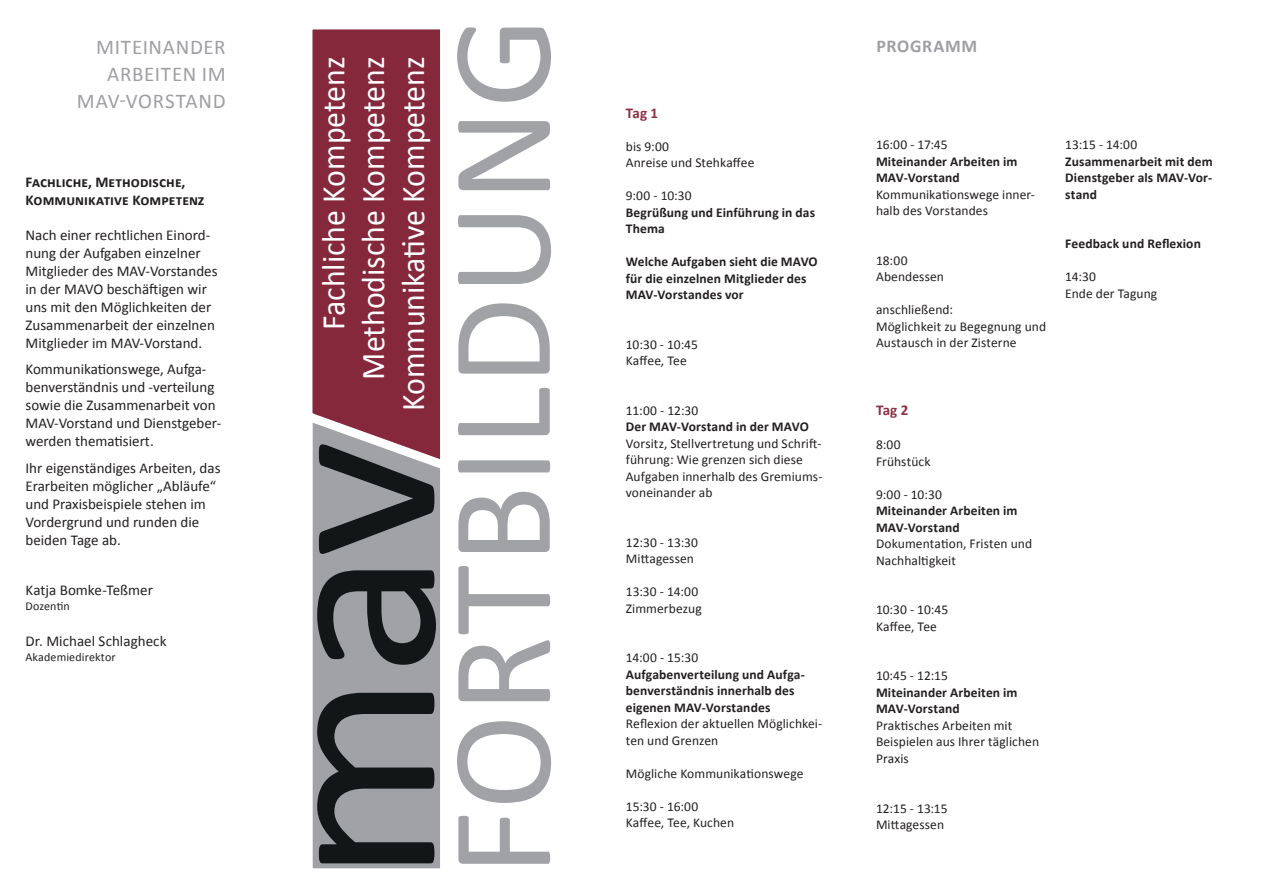
<style>
.page{position:relative;width:1263px;height:893px;background:#fff}
.page>*{position:absolute;margin:0;border:0;box-sizing:border-box;transform-origin:0 0}
.t1{font:246px "Calibri";color:#121617;scale:1.06 1}
.t2{font:144.6px "Calibri";letter-spacing:.005em;color:#a0a2a5}
.t3{font:33.3px/39.9px "Calibri";color:#fff;text-align:right;scale:.96 1}
.Titelseite_Überschri{font:21px/27px "Calibri";letter-spacing:.03em;color:#9f9fa3;text-align:right}
.Spaltenüberschriften{font:700 18px "Calibri";letter-spacing:.04em;color:#9f9fa3}
.Fließtext{font:15px/18px "Calibri";color:#231f20}
.Innenseite_Reihentit{font:700 15px/18px "Calibri";letter-spacing:.005em;color:#231f20}
.Innenseite_Einladung{font:15px "Calibri";letter-spacing:.005em;color:#231f20}
.Innenseite_Funktion{font:15px "Calibri";color:#231f20}
.Innenseite_Datum{font:700 15px "Calibri";color:#8d2f45}
.Innenseite_Programm{font:13.5px/16.5px "Calibri";letter-spacing:.005em;color:#231f20}
.Innenseite_Programm-2{font:700 13.5px/16.5px "Calibri";letter-spacing:.01em;color:#231f20}
.Innenseite_Datum-2{font:13.5px "Calibri";color:#231f20}
.Innenseite_Funktion-2{font:12px "Calibri";letter-spacing:.01em;color:#231f20}
</style>
<div class="page">
<div style="left:308px;top:409px;width:136px;height:464px;background:#a0a2a5"></div>
<div style="left:304px;top:404px;width:145px;height:473px;border:9px solid #fff"></div>
<svg style="left:304px;top:29px;width:145px;height:449px"></svg>
<p class="Titelseite_Überschri" style="left:77px;top:33px;width:150px">MITEINANDER<br>ARBEITEN IM<br>MAV-VORSTAND</p>
<p class="Innenseite_Reihentit" style="left:26px;top:172px;width:181px">Fachliche, Methodische,<br>Kommunikative Kompetenz</p>
<p class="Fließtext" style="left:26px;top:225px;width:194px">Nach einer rechtlichen Einord&shy;nung der Aufgaben einzelner<br>Mitglieder des MAV-Vorstandes in der MAVO beschäftigen wir uns mit den Möglichkeiten der<br>Zusammenarbeit der einzelnen<br>Mitglieder im MAV-Vorstand.</p>
<p class="Fließtext" style="left:26px;top:360px;width:197px">Kommunikationswege, Aufga&shy;benverständnis und -verteilung sowie die Zusammenarbeit von<br>MAV-Vorstand und Dienstgeber&shy;werden thematisiert.</p>
<p class="Fließtext" style="left:26px;top:458px;width:197px">Ihr eigenständiges Arbeiten, das<br>Erarbeiten möglicher „Abläufe“ und Praxisbeispiele stehen im<br>Vordergrund und runden die beiden Tage ab.</p>
<p class="Innenseite_Funktion" style="left:26px;top:579px;width:129px">Katja Bomke-Teßmer</p>
<p class="Innenseite_Funktion-2" style="left:26px;top:597px;width:46px">Dozentin</p>
<p class="Innenseite_Einladung" style="left:26px;top:630px;width:143px">Dr. Michael Schlagheck</p>
<p class="Innenseite_Funktion-2" style="left:26px;top:648px;width:92px">Akademiedirektor</p>
<p class="t3" style="left:312px;top:411px;width:371px;rotate:-90deg">Fachliche Kompetenz<br>Methodische Kompetenz<br>Kommunikative Kompetenz</p>
<p class="t1" style="left:181px;top:883px;width:419px;rotate:-90deg">mav</p>
<p class="t2" style="left:401px;top:876px;width:860px;rotate:-90deg">FORTBILDUNG</p>
<p class="Innenseite_Datum" style="left:626px;top:102px;width:34px">Tag 1</p>
<p class="Innenseite_Datum-2" style="left:626px;top:137px;width:45px">bis 9:00</p>
<p class="Innenseite_Programm" style="left:626px;top:154px;width:130px">Anreise und Stehkaffee</p>
<p class="Innenseite_Programm" style="left:626px;top:187px;width:67px">9:00 - 10:30</p>
<p class="Innenseite_Programm-2" style="left:626px;top:203px;width:191px">Begrüßung und Einführung in das<br>Thema</p>
<p class="Innenseite_Programm-2" style="left:626px;top:253px;width:193px">Welche Aufgaben sieht die MAVO für die einzelnen Mitglieder des<br>MAV-Vorstandes vor</p>
<p class="Innenseite_Programm" style="left:626px;top:335px;width:74px">10:30 - 10:45</p>
<p class="Innenseite_Programm" style="left:626px;top:352px;width:62px">Kaffee, Tee</p>
<p class="Innenseite_Programm" style="left:626px;top:401px;width:74px">11:00 - 12:30</p>
<p class="Innenseite_Programm-2" style="left:626px;top:418px;width:184px">Der MAV-Vorstand in der MAVO</p>
<p class="Innenseite_Programm" style="left:626px;top:434px;width:198px">Vorsitz, Stellvertretung und Schrift&shy;führung: Wie grenzen sich diese<br>Aufgaben innerhalb des Gremiums&shy;voneinander ab</p>
<p class="Innenseite_Programm" style="left:626px;top:533px;width:74px">12:30 - 13:30</p>
<p class="Innenseite_Programm" style="left:626px;top:550px;width:70px">Mittagessen</p>
<p class="Innenseite_Programm" style="left:626px;top:583px;width:74px">13:30 - 14:00</p>
<p class="Innenseite_Programm" style="left:626px;top:599px;width:77px">Zimmerbezug</p>
<p class="Innenseite_Programm" style="left:626px;top:649px;width:74px">14:00 - 15:30</p>
<p class="Innenseite_Programm-2" style="left:626px;top:665px;width:181px">Aufgabenverteilung und Aufga&shy;benverständnis innerhalb des eigenen MAV-Vorstandes</p>
<p class="Innenseite_Programm" style="left:626px;top:715px;width:198px">Reflexion der aktuellen Möglichkei&shy;ten und Grenzen</p>
<p class="Innenseite_Programm" style="left:626px;top:764px;width:179px">Mögliche Kommunikationswege</p>
<p class="Innenseite_Programm" style="left:626px;top:797px;width:74px">15:30 - 16:00</p>
<p class="Innenseite_Programm" style="left:626px;top:814px;width:110px">Kaffee, Tee, Kuchen</p>
<p class="Spaltenüberschriften" style="left:876px;top:33px;width:102px">PROGRAMM</p>
<p class="Innenseite_Programm" style="left:876px;top:136px;width:73px">16:00 - 17:45</p>
<p class="Innenseite_Programm-2" style="left:876px;top:153px;width:143px">Miteinander Arbeiten im<br>MAV-Vorstand</p>
<p class="Innenseite_Programm" style="left:876px;top:186px;width:160px">Kommunikationswege inner&shy;halb des Vorstandes</p>
<p class="Innenseite_Programm" style="left:876px;top:252px;width:33px">18:00</p>
<p class="Innenseite_Programm" style="left:876px;top:268px;width:70px">Abendessen</p>
<p class="Innenseite_Programm" style="left:876px;top:301px;width:79px">anschließend:</p>
<p class="Innenseite_Programm" style="left:876px;top:318px;width:172px">Möglichkeit zu Begegnung und<br>Austausch in der Zisterne</p>
<p class="Innenseite_Programm" style="left:1065px;top:136px;width:74px">13:15 - 14:00</p>
<p class="Innenseite_Programm-2" style="left:1065px;top:153px;width:149px;text-align:justify">Zusammenarbeit mit dem Dienstgeber als MAV-Vor&shy;stand</p>
<p class="Innenseite_Programm-2" style="left:1065px;top:235px;width:137px">Feedback und Reflexion</p>
<p class="Innenseite_Programm" style="left:1065px;top:268px;width:94px">14:30<br>Ende der Tagung</p>
<p class="Innenseite_Datum" style="left:876px;top:399px;width:34px">Tag 2</p>
<p class="Innenseite_Programm" style="left:876px;top:436px;width:26px">8:00</p>
<p class="Innenseite_Programm" style="left:876px;top:453px;width:56px">Frühstück</p>
<p class="Innenseite_Programm" style="left:876px;top:486px;width:67px">9:00 - 10:30</p>
<p class="Innenseite_Programm-2" style="left:876px;top:502px;width:143px">Miteinander Arbeiten im<br>MAV-Vorstand</p>
<p class="Innenseite_Programm" style="left:876px;top:535px;width:158px">Dokumentation, Fristen und<br>Nachhaltigkeit</p>
<p class="Innenseite_Programm" style="left:876px;top:601px;width:74px">10:30 - 10:45</p>
<p class="Innenseite_Programm" style="left:876px;top:618px;width:62px">Kaffee, Tee</p>
<p class="Innenseite_Programm" style="left:876px;top:667px;width:73px">10:45 - 12:15</p>
<p class="Innenseite_Programm-2" style="left:876px;top:684px;width:143px">Miteinander Arbeiten im<br>MAV-Vorstand</p>
<p class="Innenseite_Programm" style="left:876px;top:717px;width:165px">Praktisches Arbeiten mit<br>Beispielen aus Ihrer täglichen<br>Praxis</p>
<p class="Innenseite_Programm" style="left:876px;top:799px;width:73px">12:15 - 13:15</p>
<p class="Innenseite_Programm" style="left:876px;top:816px;width:70px">Mittagessen</p>
</div>
